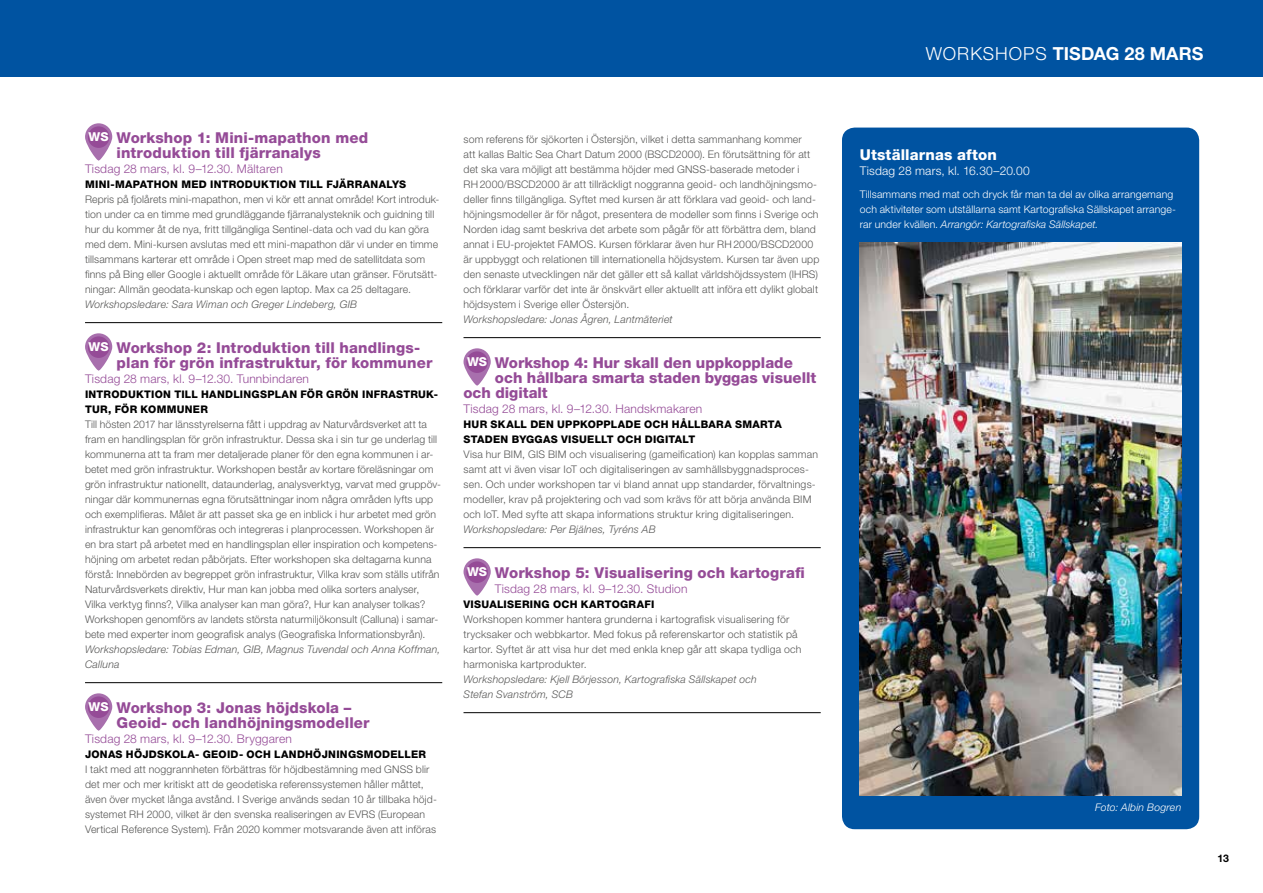
<style>
.page{position:relative;width:1263px;height:893px;background:#fff}
.page>*{position:absolute;margin:0;border:0;box-sizing:border-box;transform-origin:0 0}
.t1{font:700 18px "Helvetica Neue LT Std";letter-spacing:.005em;color:#fff}
.t2{font:800 15px/15px "Helvetica Neue LT Std";letter-spacing:.01em;color:#954b97}
.t3{font:800 15px "Helvetica Neue LT Std";letter-spacing:.01em;color:#fff}
.t4{font:300 12px "Helvetica Neue LT Std";letter-spacing:.015em;color:#954b97}
.t5{font:300 12px "Helvetica Neue LT Std";letter-spacing:.015em;color:#fff}
.t6{font:300 10.5px/15px "Helvetica Neue LT Std";letter-spacing:.01em;color:#575756}
.t7{font:italic 300 10.5px/15px "Helvetica Neue LT Std";letter-spacing:.02em;color:#575756}
.t8{font:800 10.5px/15px "Helvetica Neue LT Std";letter-spacing:.025em;color:#000}
.t9{font:300 10.5px/15px "Helvetica Neue LT Std";letter-spacing:.01em;color:#fff}
.t10{font:italic 300 10.5px "Helvetica Neue LT Std";letter-spacing:.02em;color:#fff}
.t11{font:700 10.5px "Helvetica Neue LT Std";color:#000}
.s1{font-size:12.3px;color:#fff}
.s2{font-weight:300}
.s3{font-style:italic}
</style>
<div class="page">
<div style="left:0;top:0;width:1263px;height:77px;background:#0053a1"></div>
<hr style="left:85px;top:322px;width:357px;height:1px;background:#000">
<hr style="left:85px;top:682px;width:357px;height:1px;background:#000">
<svg style="left:85px;top:123px;width:27px;height:38px"></svg>
<svg style="left:85px;top:333px;width:27px;height:38px"></svg>
<svg style="left:85px;top:693px;width:27px;height:38px"></svg>
<hr style="left:463px;top:337px;width:358px;height:1px;background:#000">
<hr style="left:463px;top:547px;width:358px;height:1px;background:#000">
<hr style="left:463px;top:712px;width:358px;height:1px;background:#000">
<svg style="left:463px;top:348px;width:28px;height:38px"></svg>
<svg style="left:463px;top:558px;width:28px;height:38px"></svg>
<div style="left:842px;top:128px;width:357px;height:701px;background:#0053a1;border-radius:13px"></div>
<img style="left:860px;top:242px;width:321px;height:553px">
<h2 class="t2" style="left:117px;top:130px;width:253px;text-indent:-28px"><span class="s1">WS</span> Workshop 1: Mini-mapathon med introduktion till fjärranalys</h2>
<p class="t4" style="left:85px;top:161px;width:199px">Tisdag 28 mars, kl. 9–12.30. Mältaren</p>
<p class="t8" style="left:85px;top:176px;width:323px">MINI-MAPATHON MED INTRODUKTION TILL FJÄRRANALYS</p>
<p class="t6" style="left:85px;top:191px;width:356px">Repris på fjolårets mini-mapathon, men vi kör ett annat område! Kort introduk&shy;tion under ca en timme med grundläggande fjärranalysteknik och guidning till hur du kommer åt de nya, fritt tillgängliga Sentinel-data och vad du kan göra med dem. Mini-kursen avslutas med ett mini-mapathon där vi under en timme tillsammans karterar ett område i Open street map med de satellitdata som finns på Bing eller Google i aktuellt område för Läkare utan gränser. Förutsätt&shy;ningar: Allmän geodata-kunskap och egen laptop. Max ca 25 deltagare.</p>
<p class="t7" style="left:85px;top:296px;width:274px">Workshopsledare: Sara Wiman och Greger Lindeberg, GIB</p>
<h2 class="t2" style="left:117px;top:340px;width:317px;text-indent:-28px"><span class="s1">WS</span> Workshop 2: Introduktion till handlings&shy;plan för grön infrastruktur, för kommuner</h2>
<p class="t4" style="left:85px;top:371px;width:225px">Tisdag 28 mars, kl. 9–12.30. Tunnbindaren</p>
<p class="t8" style="left:85px;top:386px;width:355px">INTRODUKTION TILL HANDLINGSPLAN FÖR GRÖN INFRASTRUK-<br>TUR, FÖR KOMMUNER</p>
<p class="t6" style="left:85px;top:416px;width:358px">Till hösten 2017 har länsstyrelserna fått i uppdrag av Naturvårdsverket att ta fram en handlingsplan för grön infrastruktur. Dessa ska i sin tur ge underlag till kommunerna att ta fram mer detaljerade planer för den egna kommunen i ar&shy;betet med grön infrastruktur. Workshopen består av kortare föreläsningar om grön infrastruktur nationellt, dataunderlag, analysverktyg, varvat med gruppöv&shy;ningar där kommunernas egna förutsättningar inom några områden lyfts upp och exemplifieras. Målet är att passet ska ge en inblick i hur arbetet med grön infrastruktur kan genomföras och integreras i planprocessen. Workshopen är en bra start på arbetet med en handlingsplan eller inspiration och kompetens&shy;höjning om arbetet redan påbörjats. Efter workshopen ska deltagarna kunna förstå: Innebörden av begreppet grön infrastruktur, Vilka krav som ställs utifrån Naturvårdsverkets direktiv, Hur man kan jobba med olika sorters analyser, Vilka verktyg finns?, Vilka analyser kan man göra?, Hur kan analyser tolkas?<br>Workshopen genomförs av landets största naturmiljökonsult (Calluna) i samar&shy;bete med experter inom geografisk analys (Geografiska Informationsbyrån).</p>
<p class="t7" style="left:85px;top:641px;width:357px">Workshopsledare: Tobias Edman, GIB, Magnus Tuvendal och Anna Koffman,<br>Calluna</p>
<h2 class="t2" style="left:117px;top:700px;width:254px;text-indent:-28px"><span class="s1">WS</span> Workshop 3: Jonas höjdskola –<br>Geoid- och landhöjningsmodeller</h2>
<p class="t4" style="left:85px;top:731px;width:208px">Tisdag 28 mars, kl. 9–12.30. Bryggaren</p>
<p class="t8" style="left:85px;top:746px;width:343px">JONAS HÖJDSKOLA- GEOID- OCH LANDHÖJNINGSMODELLER</p>
<p class="t6" style="left:85px;top:761px;width:353px">I takt med att noggrannheten förbättras för höjdbestämning med GNSS blir det mer och mer kritiskt att de geodetiska referenssystemen håller måttet, även över mycket långa avstånd. I Sverige används sedan 10 år tillbaka höjd&shy;systemet RH 2000, vilket är den svenska realiseringen av EVRS (European Vertical Reference System). Från 2020 kommer motsvarande även att införas</p>
<p class="t6" style="left:463px;top:131px;width:357px">som referens för sjökorten i Östersjön, vilket i detta sammanhang kommer<br>att kallas Baltic Sea Chart Datum 2000 (BSCD2000). En förutsättning för att det ska vara möjligt att bestämma höjder med GNSS-baserade metoder i<br>RH 2000/BSCD2000 är att tillräckligt noggranna geoid- och landhöjningsmo&shy;deller finns tillgängliga. Syftet med kursen är att förklara vad geoid- och land&shy;höjningsmodeller är för något, presentera de modeller som finns i Sverige och Norden idag samt beskriva det arbete som pågår för att förbättra dem, bland annat i EU-projektet FAMOS. Kursen förklarar även hur RH 2000/BSCD2000 är uppbyggt och relationen till internationella höjdsystem. Kursen tar även upp den senaste utvecklingen när det gäller ett så kallat världshöjdssystem (IHRS) och förklarar varför det inte är önskvärt eller aktuellt att införa ett dylikt globalt höjdsystem i Sverige eller Östersjön.</p>
<p class="t7" style="left:463px;top:311px;width:211px">Workshopsledare: Jonas Ågren, Lantmäteriet</p>
<h2 class="t2" style="left:467px;top:355px;width:327px"><span class="s1">WS</span> Workshop 4: Hur skall den uppkopplade</h2>
<h2 class="t2" style="left:495px;top:370px;width:323px">och hållbara smarta staden byggas visuellt</h2>
<h2 class="t2" style="left:463px;top:385px;width:86px">och digitalt</h2>
<p class="t4" style="left:463px;top:401px;width:240px">Tisdag 28 mars, kl. 9–12.30. Handskmakaren</p>
<p class="t8" style="left:463px;top:416px;width:320px">HUR SKALL DEN UPPKOPPLADE OCH HÅLLBARA SMARTA<br>STADEN BYGGAS VISUELLT OCH DIGITALT</p>
<p class="t6" style="left:463px;top:446px;width:356px">Visa hur BIM, GIS BIM och visualisering (gameification) kan kopplas samman samt att vi även visar IoT och digitaliseringen av samhällsbyggnadsproces&shy;sen. Och under workshopen tar vi bland annat upp standarder, förvaltnings&shy;modeller, krav på projektering och vad som krävs för att börja använda BIM och IoT. Med syfte att skapa informations struktur kring digitaliseringen.</p>
<p class="t7" style="left:463px;top:521px;width:194px">Workshopsledare: Per Bjälnes, Tyréns AB</p>
<h2 class="t2" style="left:467px;top:565px;width:339px"><span class="s1">WS</span> Workshop 5: Visualisering och kartografi</h2>
<p class="t4" style="left:495px;top:581px;width:194px">Tisdag 28 mars, kl. 9–12.30. Studion</p>
<p class="t8" style="left:463px;top:596px;width:192px">VISUALISERING OCH KARTOGRAFI</p>
<p class="t6" style="left:463px;top:611px;width:340px">Workshopen kommer hantera grunderna i kartografisk visualisering för trycksaker och webbkartor. Med fokus på referenskartor och statistik på kartor. Syftet är att visa hur det med enkla knep går att skapa tydliga och harmoniska kartprodukter.</p>
<p class="t7" style="left:463px;top:671px;width:295px">Workshopsledare: Kjell Börjesson, Kartografiska Sällskapet och<br>Stefan Svanström, SCB</p>
<h1 class="t1" style="left:926px;top:42px;width:279px"><span class="s2">WORKSHOPS</span> TISDAG 28 MARS</h1>
<h2 class="t3" style="left:860px;top:145px;width:138px">Utställarnas afton</h2>
<p class="t5" style="left:860px;top:163px;width:171px">Tisdag 28 mars, kl. 16.30–20.00</p>
<p class="t9" style="left:860px;top:187px;width:318px">Tillsammans med mat och dryck får man ta del av olika arrangemang och aktiviteter som utställarna samt Kartografiska Sällskapet arrange&shy;rar under kvällen. <span class="s3">Arrangör: Kartografiska Sällskapet.</span></p>
<p class="t10" style="left:1095px;top:801px;width:88px">Foto: Albin Bogren</p>
<p class="t11" style="left:1217px;top:852px;width:13px">13</p>
</div>
